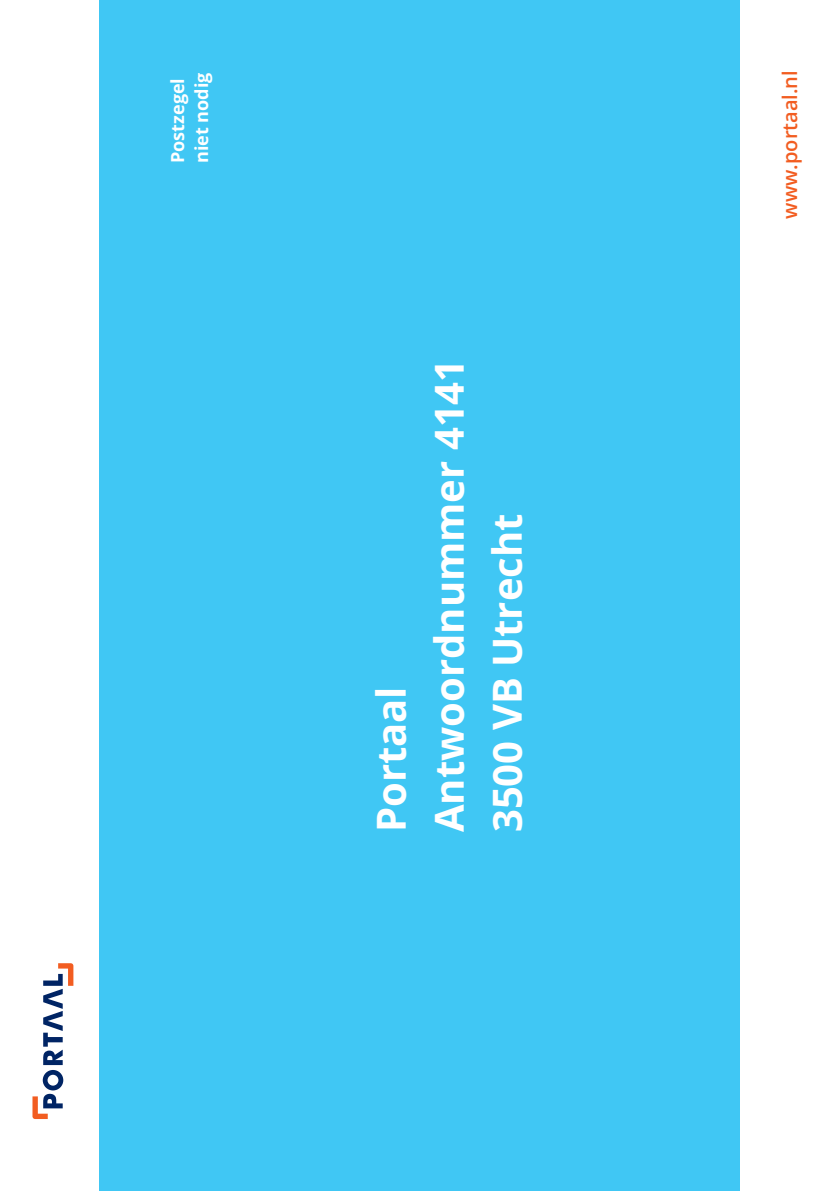
<style>
.page{position:relative;width:840px;height:1191px;background:#fff}
.page>*{position:absolute;margin:0;border:0;box-sizing:border-box;transform-origin:0 0}
.t1{font:700 40px/58px "Open Sans";color:#fff}
.t2{font:600 20px "Open Sans";color:#f25d21}
.t3{font:700 18px/24px "Open Sans";color:#fff}
</style>
<div class="page">
<div style="left:99px;top:0;width:640px;height:1191px;background:#40c7f4"></div>
<svg style="left:32px;top:963px;width:41px;height:156px"></svg>
<p class="t3" style="left:165px;top:163px;width:92px;rotate:-90deg">Postzegel niet nodig</p>
<p class="t1" style="left:361px;top:832px;width:475px;rotate:-90deg">Portaal<br>Antwoordnummer 4141<br>3500 VB Utrecht</p>
<p class="t2" style="left:775px;top:219px;width:150px;rotate:-90deg">www.portaal.nl</p>
</div>
